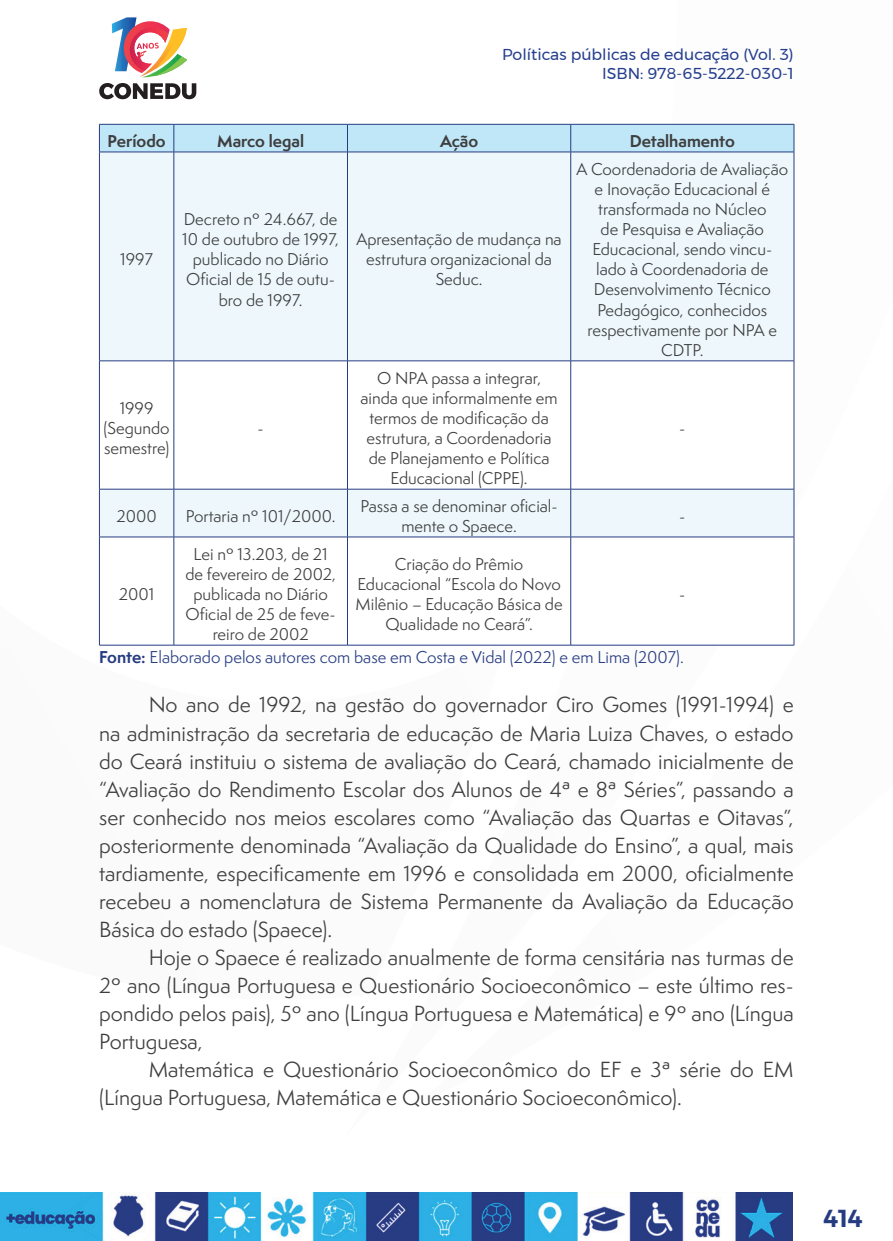
<style>
.page{position:relative;width:893px;height:1241px;background:#fff}
.page>*{position:absolute;margin:0;border:0;box-sizing:border-box;transform-origin:0 0}
.t1{font:600 24.5px "Montserrat";color:#263c82}
._7_CORPO{font:20.12px/28px "Semplicita Pro";color:#3e3e3f;text-align:justify}
._10_TABELA{font:15.75px/20.1px "Semplicita Pro";color:#3e3e3f;text-align:center}
._13_FONTES{font:15.75px "Semplicita Pro";color:#263c82}
.t2{font:15.75px/18.9px "Montserrat";color:#253f8e;text-align:right}
._10_TABELA-2{font:700 15.75px "Semplicita Pro";color:#3e3e3f}
.s1{font-weight:700}
</style>
<div class="page">
<svg style="left:112px;top:17px;width:75px;height:60px"></svg>
<svg style="left:99px;top:83px;width:97px;height:16px"></svg>
<img style="left:0;top:1192px;width:793px;height:48px">
<div style="left:100px;top:153px;width:694px;height:207px;background:#eef8fc"></div>
<svg style="left:100px;top:361px;width:694px;height:283px"></svg>
<hr style="left:99px;top:152px;width:75px;height:1px;background:#263c82">
<hr style="left:174px;top:152px;width:173px;height:1px;background:#263c82">
<hr style="left:174px;top:152px;width:1px;height:208px;background:#263c82">
<hr style="left:347px;top:152px;width:224px;height:1px;background:#263c82">
<hr style="left:347px;top:152px;width:1px;height:208px;background:#263c82">
<hr style="left:571px;top:152px;width:223px;height:1px;background:#263c82">
<hr style="left:570px;top:152px;width:1px;height:208px;background:#263c82">
<hr style="left:99px;top:360px;width:75px;height:1px;background:#263c82">
<hr style="left:174px;top:360px;width:173px;height:1px;background:#263c82">
<hr style="left:174px;top:361px;width:1px;height:128px;background:#263c82">
<hr style="left:347px;top:360px;width:224px;height:1px;background:#263c82">
<hr style="left:347px;top:361px;width:1px;height:128px;background:#263c82">
<hr style="left:571px;top:360px;width:223px;height:1px;background:#263c82">
<hr style="left:570px;top:361px;width:1px;height:128px;background:#263c82">
<hr style="left:99px;top:489px;width:75px;height:1px;background:#263c82">
<hr style="left:174px;top:489px;width:173px;height:1px;background:#263c82">
<hr style="left:174px;top:489px;width:1px;height:47px;background:#263c82">
<hr style="left:347px;top:489px;width:224px;height:1px;background:#263c82">
<hr style="left:347px;top:489px;width:1px;height:47px;background:#263c82">
<hr style="left:571px;top:489px;width:223px;height:1px;background:#263c82">
<hr style="left:570px;top:489px;width:1px;height:47px;background:#263c82">
<hr style="left:99px;top:536px;width:75px;height:1px;background:#263c82">
<hr style="left:174px;top:536px;width:173px;height:1px;background:#263c82">
<hr style="left:174px;top:537px;width:1px;height:108px;background:#263c82">
<hr style="left:347px;top:536px;width:224px;height:1px;background:#263c82">
<hr style="left:347px;top:537px;width:1px;height:108px;background:#263c82">
<hr style="left:571px;top:536px;width:223px;height:1px;background:#263c82">
<hr style="left:570px;top:537px;width:1px;height:108px;background:#263c82">
<svg style="left:99px;top:124px;width:696px;height:28px;background:#b5dcef"></svg>
<hr style="left:99px;top:152px;width:1px;height:208px;background:#263c82">
<hr style="left:794px;top:152px;width:1px;height:208px;background:#263c82">
<hr style="left:99px;top:361px;width:1px;height:128px;background:#263c82">
<hr style="left:794px;top:361px;width:1px;height:128px;background:#263c82">
<hr style="left:99px;top:489px;width:1px;height:47px;background:#263c82">
<hr style="left:794px;top:489px;width:1px;height:47px;background:#263c82">
<hr style="left:99px;top:537px;width:1px;height:108px;background:#263c82">
<hr style="left:794px;top:537px;width:1px;height:108px;background:#263c82">
<hr style="left:99px;top:644px;width:75px;height:1px;background:#263c82">
<hr style="left:174px;top:644px;width:173px;height:1px;background:#263c82">
<hr style="left:347px;top:644px;width:224px;height:1px;background:#263c82">
<hr style="left:571px;top:644px;width:223px;height:1px;background:#263c82">
<p class="t2" style="left:502px;top:45px;width:293px">Políticas públicas de educação (Vol. 3)<br>ISBN: 978-65-5222-030-1</p>
<p class="_10_TABELA-2" style="left:108px;top:129px;width:60px">Período</p>
<p class="_10_TABELA-2" style="left:217px;top:129px;width:88px">Marco legal</p>
<p class="_10_TABELA-2" style="left:440px;top:129px;width:40px">Ação</p>
<p class="_10_TABELA-2" style="left:630px;top:129px;width:107px">Detalhamento</p>
<p class="_10_TABELA" style="left:120px;top:249px;width:34px">1997</p>
<p class="_10_TABELA" style="left:182px;top:209px;width:158px">Decreto nº 24.667, de<br>10 de outubro de 1997, publicado no Diário<br>Oficial de 15 de outu&shy;bro de 1997.</p>
<p class="_10_TABELA" style="left:356px;top:229px;width:207px">Apresentação de mudança na estrutura organizacional da<br>Seduc.</p>
<p class="_10_TABELA" style="left:104px;top:397px;width:68px">1999 (Segundo semestre)</p>
<p class="_10_TABELA" style="left:258px;top:417px;width:8px">-</p>
<p class="_10_TABELA" style="left:361px;top:367px;width:199px">O NPA passa a integrar, ainda que informalmente em termos de modificação da estrutura, a Coordenadoria de Planejamento e Política<br>Educacional (CPPE).</p>
<p class="_10_TABELA" style="left:116px;top:505px;width:42px">2000</p>
<p class="_10_TABELA" style="left:186px;top:505px;width:151px">Portaria nº 101/2000.</p>
<p class="_10_TABELA" style="left:360px;top:495px;width:199px">Passa a se denominar oficial&shy;mente o Spaece.</p>
<p class="_10_TABELA" style="left:119px;top:583px;width:37px">2001</p>
<p class="_10_TABELA" style="left:185px;top:543px;width:152px">Lei nº 13.203, de 21 de fevereiro de 2002, publicada no Diário<br>Oficial de 25 de feve&shy;reiro de 2002</p>
<p class="_10_TABELA" style="left:356px;top:553px;width:209px">Criação do Prêmio<br>Educacional “Escola do Novo<br>Milênio – Educação Básica de<br>Qualidade no Ceará”.</p>
<p class="_10_TABELA" style="left:576px;top:158px;width:213px">A Coordenadoria de Avaliação e Inovação Educacional é transformada no Núcleo<br>de Pesquisa e Avaliação<br>Educacional, sendo vincu&shy;lado à Coordenadoria de<br>Desenvolvimento Técnico<br>Pedagógico, conhecidos respectivamente por NPA e<br>CDTP.</p>
<p class="_10_TABELA" style="left:679px;top:417px;width:8px">-</p>
<p class="_10_TABELA" style="left:679px;top:505px;width:8px">-</p>
<p class="_10_TABELA" style="left:679px;top:583px;width:8px">-</p>
<p class="_13_FONTES" style="left:99px;top:646px;width:586px"><span class="s1">Fonte:</span> Elaborado pelos autores com base em Costa e Vidal (2022) e em Lima (2007).</p>
<p class="_7_CORPO" style="left:99px;top:690px;width:696px;text-indent:50px">No ano de 1992, na gestão do governador Ciro Gomes (1991-1994) e na administração da secretaria de educação de Maria Luiza Chaves, o estado do Ceará instituiu o sistema de avaliação do Ceará, chamado inicialmente de “Avaliação do Rendimento Escolar dos Alunos de 4ª e 8ª Séries”, passando a ser conhecido nos meios escolares como “Avaliação das Quartas e Oitavas”, posteriormente denominada “Avaliação da Qualidade do Ensino”, a qual, mais tardiamente, especificamente em 1996 e consolidada em 2000, oficialmente recebeu a nomenclatura de Sistema Permanente da Avaliação da Educação Básica do estado (Spaece).</p>
<p class="_7_CORPO" style="left:99px;top:942px;width:696px;text-indent:50px">Hoje o Spaece é realizado anualmente de forma censitária nas turmas de 2º ano (Língua Portuguesa e Questionário Socioeconômico – este último res&shy;pondido pelos pais), 5º ano (Língua Portuguesa e Matemática) e 9º ano (Língua Portuguesa,</p>
<p class="_7_CORPO" style="left:99px;top:1054px;width:696px;text-indent:50px">Matemática e Questionário Socioeconômico do EF e 3ª série do EM (Língua Portuguesa, Matemática e Questionário Socioeconômico).</p>
<p class="t1" style="left:824px;top:1198px;width:41px">414</p>
</div>
